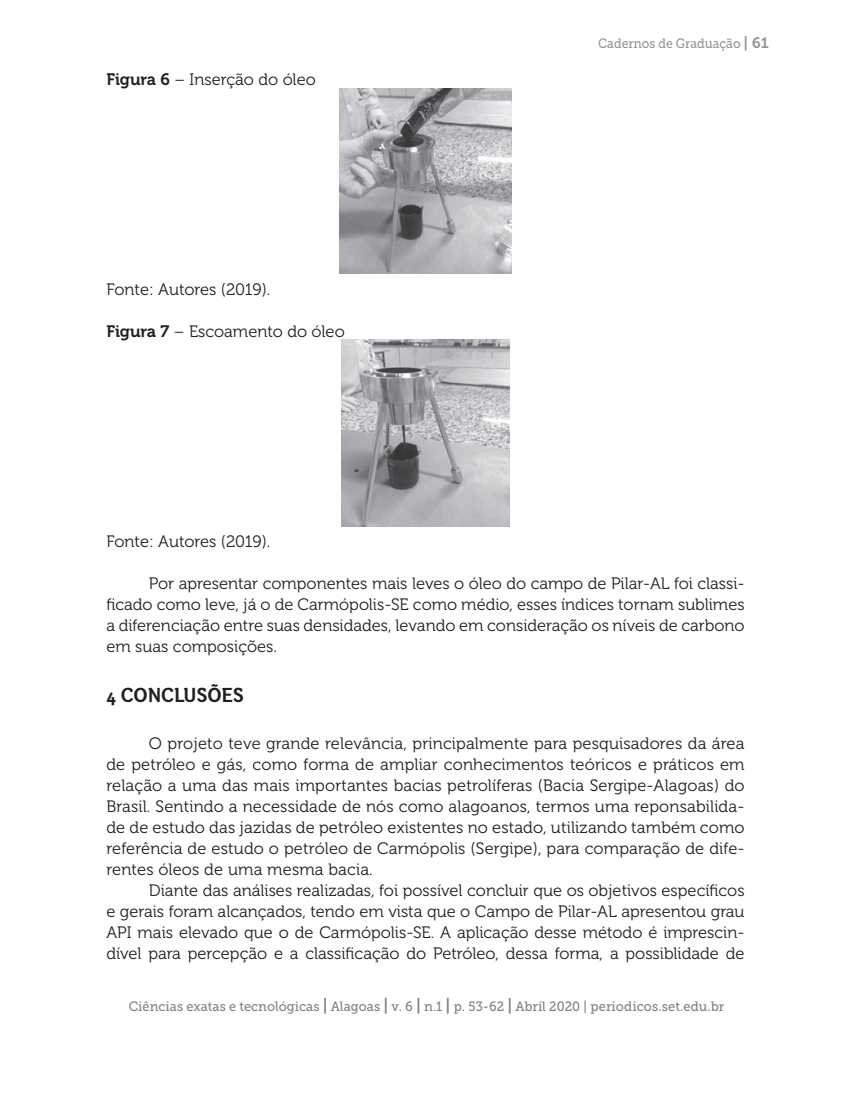
<style>
.page{position:relative;width:851px;height:1106px;background:#fff}
.page>*{position:absolute;margin:0;border:0;box-sizing:border-box;transform-origin:0 0}
.t1{font:21px "Otari Bold Limited";color:#231f20}
.t2{font:16.5px/21px "Museo 300";color:#231f20;text-align:justify}
.t3{font:13.5px "Museo Slab 500";color:#808285;scale:.95 1}
.t4{font:13.5px "Museo Slab 500";color:#939598;scale:.9 1}
.s1{font-family:"Museo 700"}
.s2{font-family:"Museo 700";font-size:15px}
.s3{font-family:"Museo 700";font-size:16.5px}
</style>
<div class="page">
<img style="left:339px;top:88px;width:172px;height:186px">
<img style="left:341px;top:340px;width:168px;height:187px">
<p class="t2" style="left:106px;top:69px;width:211px"><span class="s1">Figura 6</span> – Inserção do óleo</p>
<p class="t2" style="left:106px;top:279px;width:166px">Fonte: Autores (2019).</p>
<p class="t2" style="left:106px;top:321px;width:240px"><span class="s1">Figura 7</span> – Escoamento do óleo</p>
<p class="t4" style="left:598px;top:36px;width:191px">Cadernos de Graduação <span class="s2">| 61</span></p>
<p class="t2" style="left:106px;top:531px;width:166px">Fonte: Autores (2019).</p>
<p class="t2" style="left:106px;top:573px;width:639px;text-indent:43px">Por apresentar componentes mais leves o óleo do campo de Pilar-AL foi classi&shy;ficado como leve, já o de Carmópolis-SE como médio, esses índices tornam sublimes a diferenciação entre suas densidades, levando em consideração os níveis de carbono em suas composições.</p>
<p class="t1" style="left:106px;top:682px;width:139px">4 CONCLUSÕES</p>
<p class="t2" style="left:106px;top:732px;width:639px;text-indent:43px">O projeto teve grande relevância, principalmente para pesquisadores da área de petróleo e gás, como forma de ampliar conhecimentos teóricos e práticos em relação a uma das mais importantes bacias petrolíferas (Bacia Sergipe-Alagoas) do Brasil. Sentindo a necessidade de nós como alagoanos, termos uma reponsabilida&shy;de de estudo das jazidas de petróleo existentes no estado, utilizando também como referência de estudo o petróleo de Carmópolis (Sergipe), para comparação de dife&shy;rentes óleos de uma mesma bacia.</p>
<p class="t2" style="left:106px;top:879px;width:639px;text-indent:43px">Diante das análises realizadas, foi possível concluir que os objetivos específicos e gerais foram alcançados, tendo em vista que o Campo de Pilar-AL apresentou grau API mais elevado que o de Carmópolis-SE. A aplicação desse método é imprescin&shy;dível para percepção e a classificação do Petróleo, dessa forma, a possiblidade de</p>
<p class="t3" style="left:129px;top:999px;width:628px">Ciências exatas e tecnológicas <span class="s3">|</span> Alagoas <span class="s3">|</span> v. 6 <span class="s3">|</span> n.1 <span class="s3">|</span> p. 53-62 <span class="s3">|</span> Abril 2020 | periodicos.set.edu.br</p>
</div>
